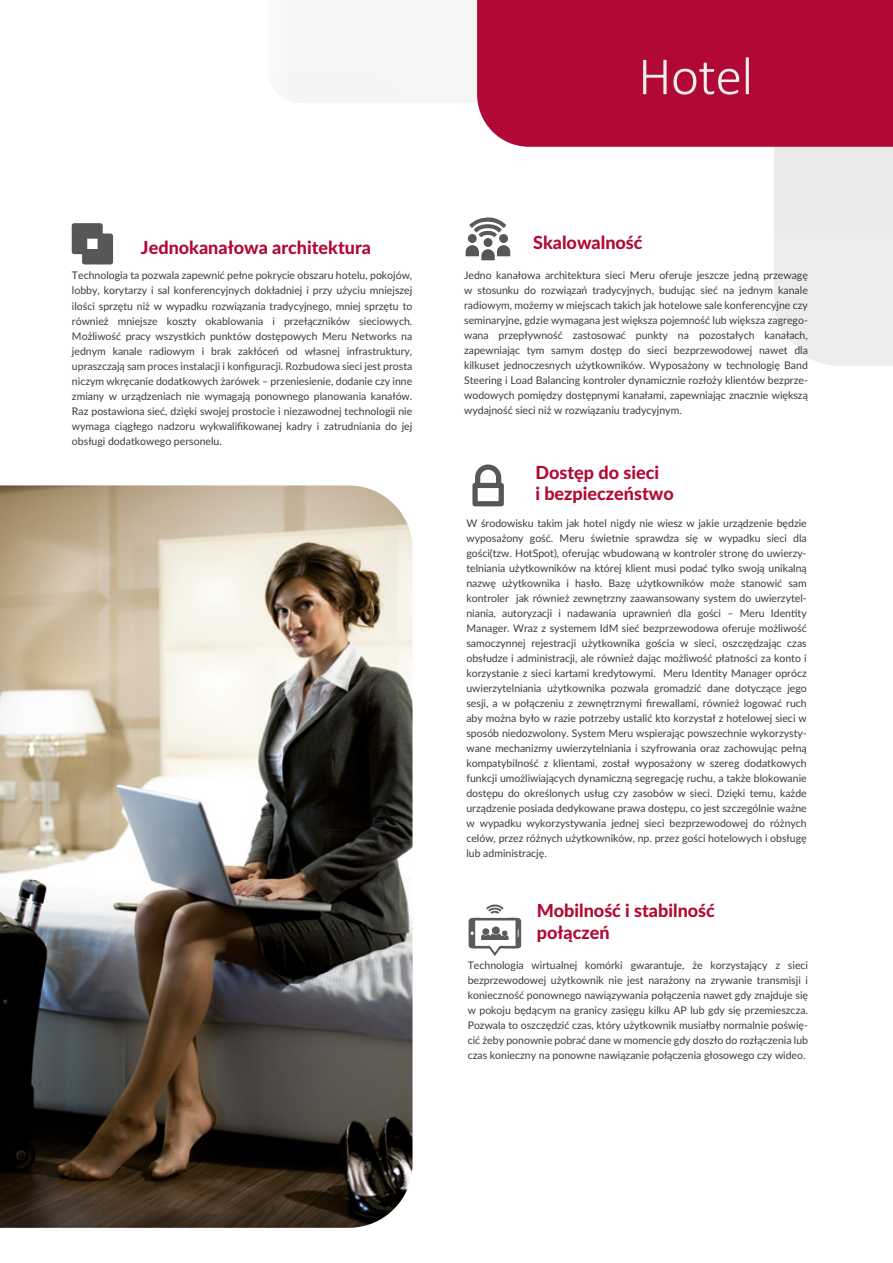
<style>
.page{position:relative;width:893px;height:1263px;background:#fff}
.page>*{position:absolute;margin:0;border:0;box-sizing:border-box;transform-origin:0 0}
.t1{font:300 54px "Calibri";letter-spacing:-.015em;color:#ededed}
.t2{font:800 18px/21.6px "Lato";color:#b20933}
.t3{font:10.5px/15px "Lato";color:#3c3c3b;text-align:justify}
</style>
<div class="page">
<div style="left:774px;top:147px;width:119px;height:219px;background:#ededec"></div>
<div style="left:288px;top:77px;width:114px;height:26px;background:#f4f4f4"></div>
<div style="left:477px;top:0;width:416px;height:147px;background:#b10933"></div>
<svg style="left:472px;top:464px;width:32px;height:42px"></svg>
<svg style="left:72px;top:223px;width:41px;height:41px"></svg>
<svg style="left:469px;top:904px;width:52px;height:52px"></svg>
<div style="left:484px;top:238px;width:8px;height:9px;background:#575756;border-radius:50%"></div>
<div style="left:499px;top:234px;width:9px;height:9px;background:#575756;border-radius:50%"></div>
<div style="left:468px;top:234px;width:9px;height:9px;background:#575756;border-radius:50%"></div>
<svg style="left:466px;top:245px;width:44px;height:15px"></svg>
<svg style="left:469px;top:217px;width:37px;height:11px"></svg>
<svg style="left:474px;top:222px;width:28px;height:11px"></svg>
<svg style="left:479px;top:230px;width:18px;height:7px"></svg>
<img style="left:0;top:485px;width:412px;height:743px">
<h1 class="t1" style="left:638px;top:43px;width:117px">Hotel</h1>
<h2 class="t2" style="left:141px;top:236px;width:232px">Jednokanałowa architektura</h2>
<p class="t3" style="left:72px;top:268px;width:342px">Technologia ta pozwala zapewnić pełne pokrycie obszaru hotelu, pokojów, lobby, korytarzy i sal konferencyjnych dokładniej i przy użyciu mniejszej ilości sprzętu niż w wypadku rozwiązania tradycyjnego, mniej sprzętu to również mniejsze koszty okablowania i przełączników sieciowych.<br>Możliwość pracy wszystkich punktów dostępowych Meru Networks na jednym kanale radiowym i brak zakłóceń od własnej infrastruktury, upraszczają sam proces instalacji i konfiguracji. Rozbudowa sieci jest prosta niczym wkręcanie dodatkowych żarówek – przeniesienie, dodanie czy inne zmiany w urządzeniach nie wymagają ponownego planowania kanałów.<br>Raz postawiona sieć, dzięki swojej prostocie i niezawodnej technologii nie wymaga ciągłego nadzoru wykwalifikowanej kadry i zatrudniania do jej obsługi dodatkowego personelu.</p>
<h2 class="t2" style="left:533px;top:231px;width:111px">Skalowalność</h2>
<p class="t3" style="left:464px;top:267px;width:345px">Jedno kanałowa architektura sieci Meru oferuje jeszcze jedną przewagę w stosunku do rozwiązań tradycyjnych, budując sieć na jednym kanale radiowym, możemy w miejscach takich jak hotelowe sale konferencyjne czy seminaryjne, gdzie wymagana jest większa pojemność lub większa zagrego&shy;wana przepływność zastosować punkty na pozostałych kanałach, zapewniając tym samym dostęp do sieci bezprzewodowej nawet dla kilkuset jednoczesnych użytkowników. Wyposażony w technologię Band Steering i Load Balancing kontroler dynamicznie rozłoży klientów bezprze&shy;wodowych pomiędzy dostępnymi kanałami, zapewniając znacznie większą wydajność sieci niż w rozwiązaniu tradycyjnym.</p>
<h2 class="t2" style="left:535px;top:461px;width:140px">Dostęp do sieci<br>i bezpieczeństwo</h2>
<p class="t3" style="left:466px;top:515px;width:342px">W środowisku takim jak hotel nigdy nie wiesz w jakie urządzenie będzie wyposażony gość. Meru świetnie sprawdza się w wypadku sieci dla gości(tzw. HotSpot), oferując wbudowaną w kontroler stronę do uwierzy&shy;telniania użytkowników na której klient musi podać tylko swoją unikalną nazwę użytkownika i hasło. Bazę użytkowników może stanowić sam kontroler jak również zewnętrzny zaawansowany system do uwierzytel&shy;niania, autoryzacji i nadawania uprawnień dla gości – Meru Identity Manager. Wraz z systemem IdM sieć bezprzewodowa oferuje możliwość samoczynnej rejestracji użytkownika gościa w sieci, oszczędzając czas obsłudze i administracji, ale również dając możliwość płatności za konto i korzystanie z sieci kartami kredytowymi. Meru Identity Manager oprócz uwierzytelniania użytkownika pozwala gromadzić dane dotyczące jego sesji, a w połączeniu z zewnętrznymi firewallami, również logować ruch aby można było w razie potrzeby ustalić kto korzystał z hotelowej sieci w sposób niedozwolony. System Meru wspierając powszechnie wykorzysty&shy;wane mechanizmy uwierzytelniania i szyfrowania oraz zachowując pełną kompatybilność z klientami, został wyposażony w szereg dodatkowych funkcji umożliwiających dynamiczną segregację ruchu, a także blokowanie dostępu do określonych usług czy zasobów w sieci. Dzięki temu, każde urządzenie posiada dedykowane prawa dostępu, co jest szczególnie ważne w wypadku wykorzystywania jednej sieci bezprzewodowej do różnych celów, przez różnych użytkowników, np. przez gości hotelowych i obsługę lub administrację.</p>
<h2 class="t2" style="left:537px;top:899px;width:180px">Mobilność i stabilność połączeń</h2>
<p class="t3" style="left:468px;top:957px;width:342px">Technologia wirtualnej komórki gwarantuje, że korzystający z sieci bezprzewodowej użytkownik nie jest narażony na zrywanie transmisji i konieczność ponownego nawiązywania połączenia nawet gdy znajduje się w pokoju będącym na granicy zasięgu kilku AP lub gdy się przemieszcza.<br>Pozwala to oszczędzić czas, który użytkownik musiałby normalnie poświę&shy;cić żeby ponownie pobrać dane w momencie gdy doszło do rozłączenia lub czas konieczny na ponowne nawiązanie połączenia głosowego czy wideo.</p>
</div>
